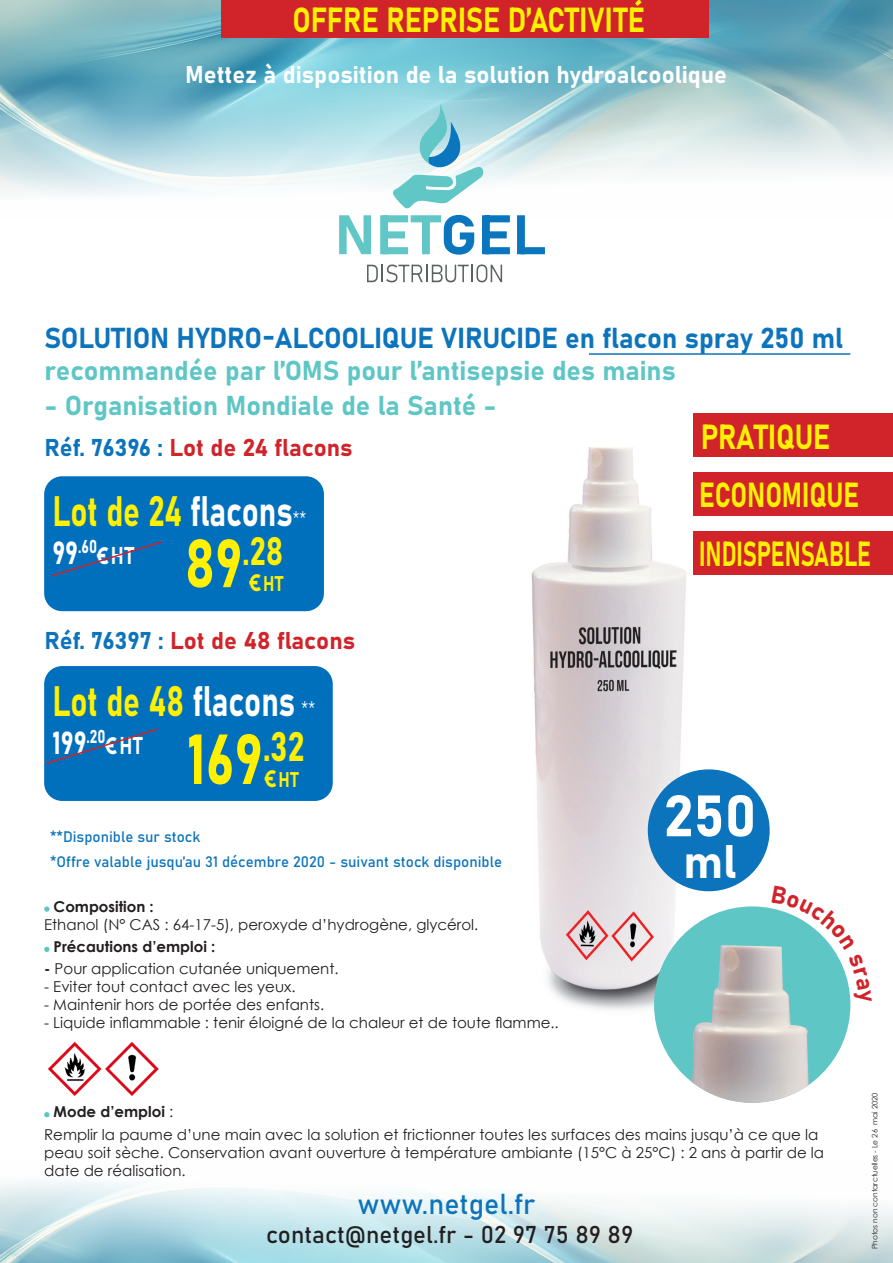
<style>
.page{position:relative;width:893px;height:1263px;background:#fff}
.page>*{position:absolute;margin:0;border:0;box-sizing:border-box;transform-origin:0 0}
.t1{font:69.75px "Bahnschrift";color:#fff101;scale:.8 1}
.t2{font:57.45px "Bahnschrift";color:#fff}
.t3{font:46.5px "Bahnschrift";color:#fff}
.t4{font:42px "Bahnschrift";color:#fff101;scale:.75 1}
.t5{font:39px "Bahnschrift";color:#fff101;scale:.8 1}
.t6{font:34.35px "Bahnschrift";color:#fff101;scale:.83 1}
.t7{font:34.35px "Bahnschrift";color:#fff101;scale:.67 1}
.t8{font:34.35px "Bahnschrift";color:#fff101;scale:.76 1}
.t9{font:31.5px "Bahnschrift";color:#fff;scale:.8 1}
.t10{font:28.5px "Bahnschrift";color:#0c74bc;scale:.96 1}
.t11{font:28.5px "Bahnschrift";color:#0c74bc}
.t12{font:27px "Bahnschrift";color:#5fc6c6}
.t13{font:24px "Bahnschrift";color:#d1232a}
.t14{font:24px "Bahnschrift";color:#fff}
.t15{font:24px "Bahnschrift";color:#231f20}
.t16{font:21px "Bahnschrift";color:#fff101;scale:.8 1}
.t17{font:18.3px "Bahnschrift";color:#fff;scale:.8 1}
.t18{font:15px/18px "Century Gothic";color:#231f20}
.t19{font:15px "Bahnschrift";color:#0c74bc}
.t20{font:700 15px "Century Gothic";color:#231f20}
.t21{font:7.5px "Century Gothic";color:#231f20}
.s1{color:#0c74bc}
.s2{color:#fff}
.s3{font-size:19.5px;color:#fff}
.s4{font-size:31.5px}
.s5{font-family:"P22 Euros";font-size:31.5px}
.s6{font-size:24px}
.s7{font-size:67.05px}
.s8{font-family:"P22 Euros"}
.s9{font-weight:700}
.s10{font-weight:400}
</style>
<div class="page">
<img style="left:0;top:0;width:893px;height:195px">
<img style="left:0;top:1181px;width:893px;height:82px">
<svg style="left:339px;top:215px;width:32px;height:39px"></svg>
<svg style="left:517px;top:215px;width:28px;height:39px"></svg>
<svg style="left:367px;top:264px;width:135px;height:18px"></svg>
<svg style="left:380px;top:104px;width:130px;height:151px"></svg>
<div style="left:44px;top:476px;width:280px;height:135px;background:#0070bd;border-radius:18px"></div>
<svg style="left:51px;top:541px;width:112px;height:36px"></svg>
<div style="left:44px;top:666px;width:289px;height:135px;background:#0070bd;border-radius:18px"></div>
<svg style="left:44px;top:727px;width:114px;height:38px"></svg>
<div style="left:221px;top:0;width:488px;height:38px;background:#d1232a"></div>
<hr style="left:589px;top:353px;width:261px;height:2px;background:#0c74bc">
<img style="left:48px;top:1042px;width:111px;height:54px">
<img style="left:531px;top:447px;width:189px;height:591px">
<div style="left:648px;top:769px;width:122px;height:122px;background:#0c74bc;border-radius:50%"></div>
<div style="left:654px;top:906px;width:196px;height:197px;background:#5fc6c6;border-radius:50%"></div>
<img style="left:692px;top:945px;width:117px;height:158px">
<svg style="left:44px;top:906px;width:5px;height:6px"></svg>
<svg style="left:44px;top:947px;width:5px;height:5px"></svg>
<svg style="left:44px;top:1112px;width:5px;height:5px"></svg>
<div style="left:693px;top:414px;width:200px;height:43px;background:#d1232a"></div>
<div style="left:693px;top:472px;width:200px;height:43px;background:#d1232a"></div>
<div style="left:693px;top:531px;width:200px;height:43px;background:#d1232a"></div>
<svg style="left:771px;top:908px;width:80px;height:95px"></svg>
<p class="t6" style="left:293px;top:-2px;width:426px">OFFRE REPRISE D’ACTIVITÉ</p>
<p class="t14" style="left:185px;top:59px;width:543px">Mettez à disposition de la solution hydroalcoolique</p>
<p class="t10" style="left:45px;top:320px;width:833px">SOLUTION HYDRO-ALCOOLIQUE VIRUCIDE en flacon spray 250 ml</p>
<p class="t12" style="left:45px;top:354px;width:633px">recommandée par l’OMS pour l’antisepsie des mains</p>
<p class="t12" style="left:45px;top:388px;width:453px">- Organisation Mondiale de la Santé -</p>
<p class="t13" style="left:45px;top:432px;width:310px"><span class="s1">Réf. 76396 :</span> Lot de 24 flacons</p>
<p class="t6" style="left:701px;top:415px;width:158px">PRATIQUE</p>
<p class="t8" style="left:699px;top:473px;width:212px">ECONOMIQUE</p>
<p class="t7" style="left:699px;top:532px;width:258px">INDISPENSABLE</p>
<p class="t4" style="left:52px;top:485px;width:340px">Lot de 24 <span class="s2">flacons</span><span class="s3">**</span></p>
<p class="t17" style="left:52px;top:535px;width:103px"><span class="s4">99</span>.60<span class="s5">i</span><span class="s6">HT</span></p>
<p class="t5" style="left:185px;top:526px;width:125px"><span class="s7">89</span>.28</p>
<p class="t16" style="left:249px;top:571px;width:44px"><span class="s5">i</span>HT</p>
<p class="t13" style="left:45px;top:626px;width:312px"><span class="s1">Réf. 76397 :</span> Lot de 48 flacons</p>
<p class="t4" style="left:52px;top:674px;width:352px">Lot de 48 <span class="s2">flacons</span> <span class="s3">**</span></p>
<p class="t9" style="left:52px;top:723px;width:114px">199<sup>.20</sup><span class="s8">i</span><span class="s6">HT</span></p>
<p class="t1" style="left:187px;top:715px;width:148px">169<sup>.32</sup></p>
<p class="t16" style="left:265px;top:766px;width:44px"><span class="s5">i</span>HT</p>
<p class="t19" style="left:50px;top:827px;width:152px">**Disponible sur stock</p>
<p class="t19" style="left:50px;top:852px;width:453px">*Offre valable jusqu’au 31 décembre 2020 - suivant stock disponible</p>
<p class="t18" style="left:44px;top:897px;width:436px;text-indent:9px"><span class="s9">Composition :<br></span>Ethanol (N° CAS : 64-17-5), peroxyde d’hydrogène, glycérol.</p>
<p class="t20" style="left:54px;top:935px;width:163px">Précautions d’emploi :</p>
<p class="t18" style="left:44px;top:960px;width:296px"><span class="s9">-</span> Pour application cutanée uniquement.</p>
<p class="t18" style="left:44px;top:978px;width:253px">- Eviter tout contact avec les yeux.</p>
<p class="t18" style="left:44px;top:996px;width:281px">- Maintenir hors de portée des enfants.</p>
<p class="t18" style="left:44px;top:1014px;width:516px">- Liquide inflammable : tenir éloigné de la chaleur et de toute flamme..</p>
<p class="t2" style="left:664px;top:780px;width:94px">250</p>
<p class="t3" style="left:683px;top:832px;width:55px">ml</p>
<p class="t20" style="left:54px;top:1100px;width:121px">Mode d’emploi <span class="s10">:</span></p>
<p class="t18" style="left:44px;top:1125px;width:781px">Remplir la paume d’une main avec la solution et frictionner toutes les surfaces des mains jusqu’à ce que la peau soit sèche. Conservation avant ouverture à température ambiante (15°C à 25°C) : 2 ans à partir de la date de réalisation.</p>
<p class="t11" style="left:357px;top:1186px;width:179px">www.netgel.fr</p>
<p class="t15" style="left:266px;top:1219px;width:369px">contact@netgel.fr - 02 97 75 89 89</p>
<p class="t21" style="left:869px;top:1249px;width:158px;rotate:-90deg">Photos non contarctuelles - Le 26 mai 2020</p>
</div>
